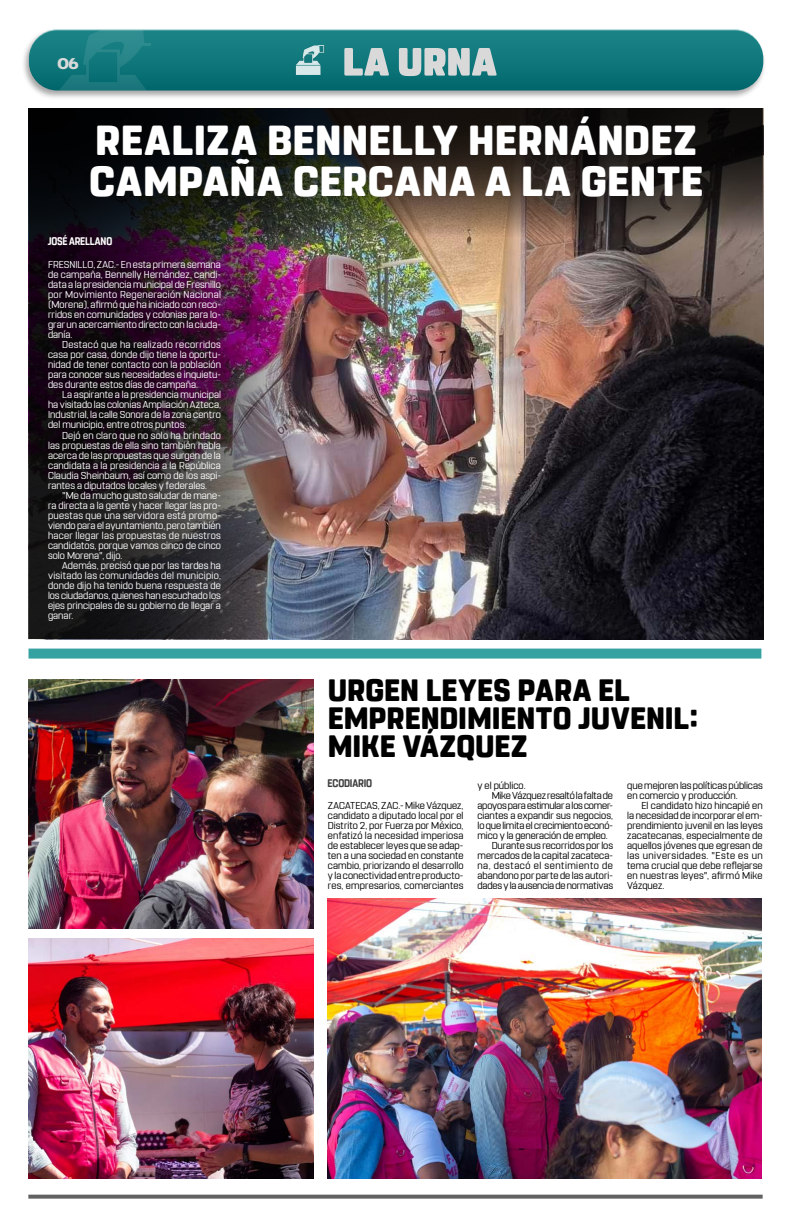
<style>
.page{position:relative;width:791px;height:1225px;background:#fff}
.page>*{position:absolute;margin:0;border:0;box-sizing:border-box;transform-origin:0 0}
.t1{font:800 41.8px/41px "Rohn Rounded";letter-spacing:.015em;color:#fff}
.t2{font:800 30.8px/28px "Rohn Rounded";letter-spacing:.005em;color:#000}
.t3{font:700 16.9px "Concord";color:#d9d9d9}
.t4{font:700 11px "Rohn Rounded";letter-spacing:-.015em;color:#fff;scale:.87 1}
.t5{font:700 11px "Rohn Rounded";letter-spacing:-.015em;color:#3d3d3d;scale:.88 1}
.t6{font:10px/10px "Rohn Rounded";letter-spacing:.005em;color:#fff;text-align:justify}
.t7{font:10px/10px "Rohn Rounded";color:#000;text-align:justify}
.t8{font:10px "Rohn Rounded";letter-spacing:-.02em;color:#000}
.t9{font:10px "Rohn Rounded";letter-spacing:.05em;color:#000}
</style>
<div class="page">
<img style="left:29px;top:108px;width:734px;height:531px">
<svg style="left:309px;top:111px;width:451px;height:124px;background:#342d25"></svg>
<div style="left:29px;top:109px;width:733px;height:128px;border:1px solid #000"></div>
<img style="left:31px;top:111px;width:276px;height:525px">
<div style="left:29px;top:109px;width:280px;height:529px;border:1px solid #000"></div>
<svg style="left:28px;top:1194px;width:735px;height:4px;background:#7a7a7a"></svg>
<div style="left:29px;top:648px;width:732px;height:10px;background:#36a1a1"></div>
<div style="left:21px;top:28px;width:745px;height:72px;background:#000;opacity:.35"></div>
<div style="left:29px;top:30px;width:734px;height:61px;background:#00666c;border-radius:28px"></div>
<div style="left:29px;top:29px;width:734px;height:60px;background:linear-gradient(to bottom,#1e8689,#03696e);border-radius:28px"></div>
<img style="left:57px;top:31px;width:93px;height:60px">
<svg style="left:344px;top:48px;width:153px;height:28px;background:#91b6b7"></svg>
<img style="left:295px;top:44px;width:30px;height:30px">
<img style="left:29px;top:679px;width:285px;height:249px">
<img style="left:28px;top:938px;width:286px;height:240px">
<img style="left:328px;top:898px;width:433px;height:280px">
<h3 class="t3" style="left:57px;top:53px;width:23px">06</h3>
<h1 class="t1" style="left:89px;top:120px;width:615px">REALIZA BENNELLY HERNÁNDEZ<br>CAMPAÑA CERCANA A LA GENTE</h1>
<p class="t4" style="left:48px;top:235px;width:76px">JOSÉ ARELLANO</p>
<p class="t6" style="left:48px;top:260px;width:174px">FRESNILLO, ZAC.- En esta primera semana de campaña, Bennelly Hernández, candi&shy;data a la presidencia municipal de Fresnillo por Movimiento Regeneración Nacional (Morena), afirmó que ha iniciado con reco&shy;rridos en comunidades y colonias para lo&shy;grar un acercamiento directo con la ciuda&shy;danía.</p>
<p class="t6" style="left:48px;top:340px;width:174px;text-indent:14px">Destacó que ha realizado recorridos casa por casa, donde dijo tiene la oportu&shy;nidad de tener contacto con la población para conocer sus necesidades e inquietu&shy;des durante estos días de campaña.</p>
<p class="t6" style="left:48px;top:390px;width:174px;text-indent:14px">La aspirante a la presidencia municipal ha visitado las colonias Ampliación Azteca, Industrial, la calle Sonora de la zona centro del municipio, entre otros puntos.</p>
<p class="t6" style="left:48px;top:430px;width:174px;text-indent:14px">Dejó en claro que no solo ha brindado las propuestas de ella sino también habla acerca de las propuestas que surgen de la candidata a la presidencia a la República Claudia Sheinbaum, así como de los aspi&shy;rantes a diputados locales y federales.</p>
<p class="t6" style="left:48px;top:490px;width:174px;text-indent:14px">"Me da mucho gusto saludar de mane&shy;ra directa a la gente y hacer llegar las pro&shy;puestas que una servidora está promo&shy;viendo para el ayuntamiento, pero también hacer llegar las propuestas de nuestros candidatos, porque vamos cinco de cinco solo Morena", dijo.</p>
<p class="t6" style="left:48px;top:560px;width:174px;text-indent:14px">Además, precisó que por las tardes ha visitado las comunidades del municipio, donde dijo ha tenido buena respuesta de los ciudadanos, quienes han escuchado los ejes principales de su gobierno de llegar a ganar.</p>
<h2 class="t2" style="left:328px;top:676px;width:372px">URGEN LEYES PARA EL<br>EMPRENDIMIENTO JUVENIL:<br>MIKE VÁZQUEZ</h2>
<p class="t5" style="left:328px;top:776px;width:52px">ECODIARIO</p>
<p class="t7" style="left:328px;top:800px;width:137px">ZACATECAS, ZAC.- Mike Vázquez, candidato a diputado local por el Distrito 2, por Fuerza por México, enfatizó la necesidad imperiosa de establecer leyes que se adap&shy;ten a una sociedad en constante cambio, priorizando el desarrollo y la conectividad entre producto&shy;res, empresarios, comerciantes</p>
<p class="t7" style="left:477px;top:780px;width:50px">y el público.</p>
<p class="t7" style="left:492px;top:790px;width:123px">Mike Vázquez resaltó la falta de</p>
<p class="t8" style="left:477px;top:799px;width:137px">apoyos para estimular a los comer-</p>
<p class="t7" style="left:477px;top:810px;width:137px">ciantes a expandir sus negocios,</p>
<p class="t7" style="left:477px;top:820px;width:137px">lo que limita el crecimiento econó-</p>
<p class="t7" style="left:477px;top:830px;width:132px">mico y la generación de empleo.</p>
<p class="t7" style="left:492px;top:840px;width:123px">Durante sus recorridos por los</p>
<p class="t7" style="left:477px;top:850px;width:137px">mercados de la capital zacateca-</p>
<p class="t9" style="left:477px;top:859px;width:137px">na, destacó el sentimiento de</p>
<p class="t7" style="left:477px;top:870px;width:137px">abandono por parte de las autori-</p>
<p class="t7" style="left:477px;top:880px;width:137px">dades y la ausencia de normativas</p>
<p class="t7" style="left:627px;top:780px;width:137px">que mejoren las políticas públicas en comercio y producción.</p>
<p class="t7" style="left:627px;top:800px;width:137px;text-indent:14px">El candidato hizo hincapié en la necesidad de incorporar el em&shy;prendimiento juvenil en las leyes zacatecanas, especialmente de aquellos jóvenes que egresan de las universidades. "Este es un tema crucial que debe reflejarse en nuestras leyes", afirmó Mike Vázquez.</p>
</div>
